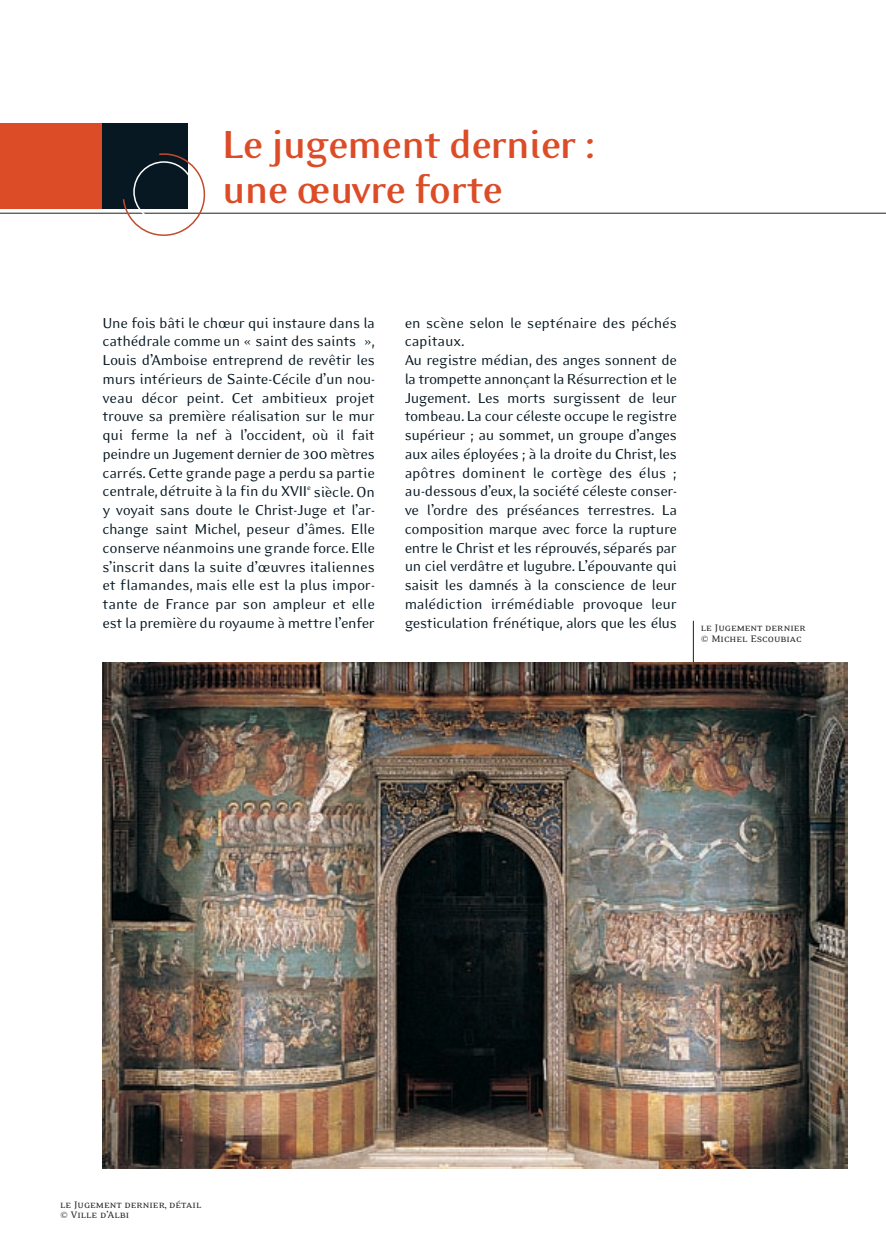
<style>
.page{position:relative;width:886px;height:1256px;background:#fff}
.page>*{position:absolute;margin:0;border:0;box-sizing:border-box;transform-origin:0 0}
.t1{font:700 45px/45px "Eidetic Modern";letter-spacing:-.04em;color:#dc4c27}
.t2{font:16.5px/18.8px "Eidetic Modern";letter-spacing:-.015em;color:#071822;text-align:justify}
.t3{font:10.8px/10.5px "Eidetic Serif Small Caps";color:#231f20}
</style>
<div class="page">
<div style="left:0;top:124px;width:106px;height:85px;background:#dc4c27"></div>
<hr style="left:0;top:213px;width:885px;height:1px;background:#231f20">
<div style="left:103px;top:124px;width:85px;height:85px;background:#071822"></div>
<svg style="left:122px;top:153px;width:86px;height:83px"></svg>
<hr style="left:693px;top:620px;width:1px;height:46px;background:#231f20">
<img style="left:103px;top:662px;width:744px;height:506px">
<h1 class="t1" style="left:222px;top:120px;width:375px">Le jugement dernier : une œuvre forte</h1>
<p class="t2" style="left:103px;top:314px;width:274px">Une fois bâti le chœur qui instaure dans la cathédrale comme un « saint des saints », Louis d’Amboise entreprend de revêtir les murs intérieurs de Sainte-Cécile d’un nou&shy;veau décor peint. Cet ambitieux projet trouve sa première réalisation sur le mur qui ferme la nef à l’occident, où il fait peindre un Jugement dernier de 300 mètres carrés. Cette grande page a perdu sa partie centrale, détruite à la fin du XVII<sup>e</sup> siècle. On y voyait sans doute le Christ-Juge et l’ar&shy;change saint Michel, peseur d’âmes. Elle conserve néanmoins une grande force. Elle s’inscrit dans la suite d’œuvres italiennes et flamandes, mais elle est la plus impor&shy;tante de France par son ampleur et elle est la première du royaume à mettre l’enfer</p>
<p class="t2" style="left:404px;top:314px;width:274px;text-align:left">en scène selon le septénaire des péchés capitaux.<br>Au registre médian, des anges sonnent de la trompette annonçant la Résurrection et le Jugement. Les morts surgissent de leur tombeau. La cour céleste occupe le registre supérieur ; au sommet, un groupe d’anges aux ailes éployées ; à la droite du Christ, les apôtres dominent le cortège des élus ; au-dessous d’eux, la société céleste conser&shy;ve l’ordre des préséances terrestres. La composition marque avec force la rupture entre le Christ et les réprouvés, séparés par un ciel verdâtre et lugubre. L’épouvante qui saisit les damnés à la conscience de leur malédiction irrémédiable provoque leur gesticulation frénétique, alors que les élus</p>
<p class="t3" style="left:700px;top:622px;width:106px">le Jugement dernier © Michel Escoubiac</p>
<p class="t3" style="left:60px;top:1198px;width:143px">le Jugement dernier, détail © Ville d’Albi</p>
</div>
